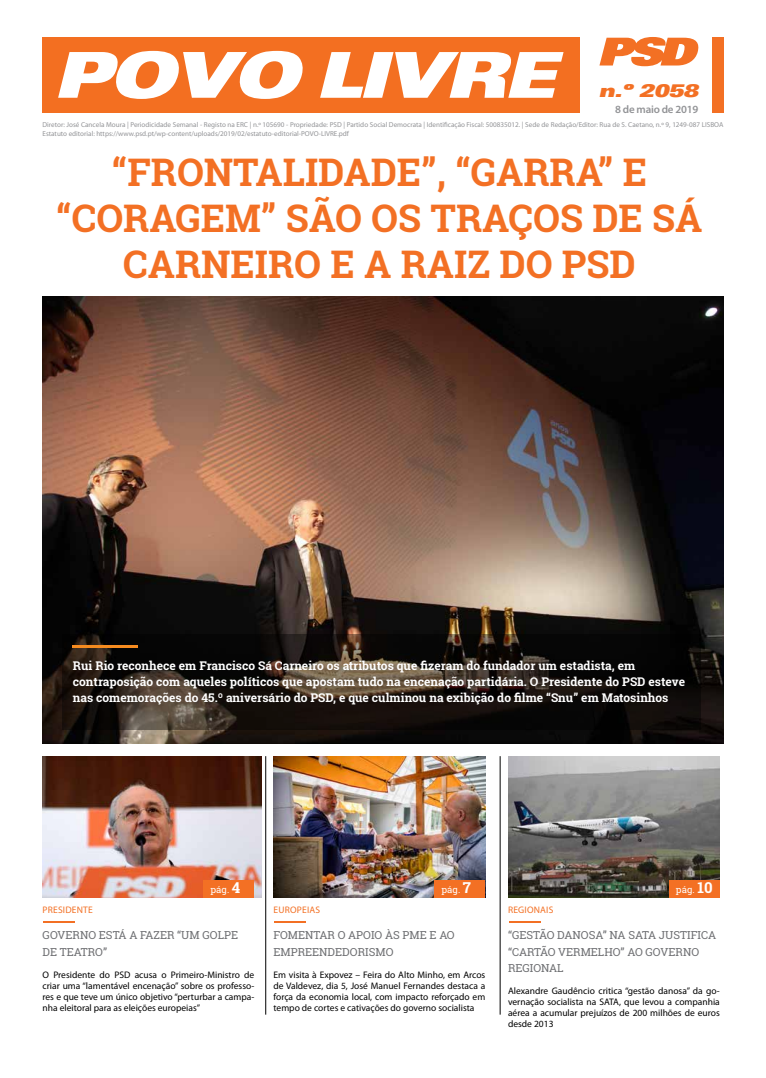
<style>
.page{position:relative;width:766px;height:1078px;background:#fff}
.page>*{position:absolute;margin:0;border:0;box-sizing:border-box;transform-origin:0 0}
.t1{font:700 38px/45.6px "Roboto Slab";color:#f37024;text-align:center}
.t2{font:italic 900 expanded 18px "Univers";color:#f37024}
.t3{font:700 12px/16px "Roboto Slab";color:#fff}
.t4{font:11px/16.5px "Roboto Slab";color:#6d6e71}
.t5{font:600 11px "Myriad Pro";letter-spacing:-.02em;color:#929396}
.t6{font:9.5px/11px "Myriad Pro";color:#000;text-align:justify}
.t7{font:9.5px "Myriad Pro";letter-spacing:.02em;color:#f37024}
.t8{font:9.5px "Roboto Slab";letter-spacing:.01em;color:#fff}
.t9{font:7.1px/9px "Myriad Pro";color:#929396}
.s1{font-weight:700;font-size:15px}
</style>
<div class="page">
<img style="left:43px;top:297px;width:680px;height:446px">
<svg style="left:62px;top:634px;width:638px;height:95px;background:#1f1813"></svg>
<img style="left:43px;top:756px;width:218px;height:141px">
<hr style="left:265px;top:756px;width:1px;height:258px;background:#000">
<hr style="left:500px;top:756px;width:1px;height:258px;background:#000">
<hr style="left:508px;top:921px;width:32px;height:1px;background:#f37024">
<img style="left:508px;top:756px;width:211px;height:141px">
<div style="left:668px;top:879px;width:51px;height:18px;background:#f37024"></div>
<hr style="left:274px;top:921px;width:32px;height:1px;background:#f37024">
<img style="left:273px;top:756px;width:212px;height:141px">
<div style="left:434px;top:879px;width:51px;height:18px;background:#f37024"></div>
<div style="left:43px;top:37px;width:536px;height:76px;background:#f36f21"></div>
<div style="left:711px;top:37px;width:12px;height:76px;background:#f37024"></div>
<svg style="left:58px;top:51px;width:245px;height:48px"></svg>
<svg style="left:320px;top:52px;width:243px;height:46px"></svg>
<svg style="left:599px;top:37px;width:100px;height:29px"></svg>
<hr style="left:43px;top:921px;width:32px;height:1px;background:#f37024">
<div style="left:203px;top:879px;width:51px;height:18px;background:#f37024"></div>
<hr style="left:73px;top:645px;width:65px;height:3px;background:#f68b1f">
<h2 class="t2" style="left:598px;top:80px;width:101px">n.º 2058</h2>
<p class="t5" style="left:615px;top:102px;width:85px">8 de maio de 2019</p>
<p class="t9" style="left:43px;top:120px;width:682px">Diretor: José Cancela Moura | Periodicidade Semanal - Registo na ERC | n.º 105690 - Propriedade: PSD | Partido Social Democrata | Identificação Fiscal: 500835012. | Sede de Redação/Editor: Rua de S. Caetano, n.º 9, 1249-087 LISBOA<br>Estatuto editorial: https://www.psd.pt/wp-content/uploads/2019/02/estatuto-editorial-POVO-LIVRE.pdf</p>
<h1 class="t1" style="left:56px;top:149px;width:647px">“FRONTALIDADE”, “GARRA” E “CORAGEM” SÃO OS TRAÇOS DE SÁ<br>CARNEIRO E A RAIZ DO PSD</h1>
<p class="t3" style="left:73px;top:657px;width:613px">Rui Rio reconhece em Francisco Sá Carneiro os atributos que fizeram do fundador um estadista, em contraposição com aqueles políticos que apostam tudo na encenação partidária. O Presidente do PSD esteve nas comemorações do 45.º aniversário do PSD, e que culminou na exibição do filme “Snu” em Matosinhos</p>
<p class="t8" style="left:210px;top:882px;width:31px">pág. <span class="s1">4</span></p>
<p class="t7" style="left:43px;top:903px;width:52px">PRESIDENTE</p>
<p class="t4" style="left:43px;top:926px;width:197px">GOVERNO ESTÁ A FAZER “UM GOLPE<br>DE TEATRO”</p>
<p class="t6" style="left:43px;top:968px;width:213px">O Presidente do PSD acusa o Primeiro-Ministro de criar uma “lamentável encenação” sobre os professo&shy;res e que teve um único objetivo “perturbar a campa&shy;nha eleitoral para as eleições europeias”</p>
<p class="t8" style="left:441px;top:882px;width:31px">pág. <span class="s1">7</span></p>
<p class="t7" style="left:273px;top:903px;width:48px">EUROPEIAS</p>
<p class="t4" style="left:273px;top:926px;width:183px">FOMENTAR O APOIO ÀS PME E AO<br>EMPREENDEDORISMO</p>
<p class="t6" style="left:273px;top:968px;width:213px">Em visita à Expovez – Feira do Alto Minho, em Arcos de Valdevez, dia 5, José Manuel Fernandes destaca a força da economia local, com impacto reforçado em tempo de cortes e cativações do governo socialista</p>
<p class="t8" style="left:675px;top:882px;width:38px">pág. <span class="s1">10</span></p>
<p class="t7" style="left:508px;top:903px;width:47px">REGIONAIS</p>
<p class="t4" style="left:508px;top:926px;width:210px">“GESTÃO DANOSA” NA SATA JUSTIFICA “CARTÃO VERMELHO” AO GOVERNO<br>REGIONAL</p>
<p class="t6" style="left:508px;top:985px;width:213px">Alexandre Gaudêncio critica “gestão danosa” da go&shy;vernação socialista na SATA, que levou a companhia aérea a acumular prejuízos de 200 milhões de euros desde 2013</p>
</div>
